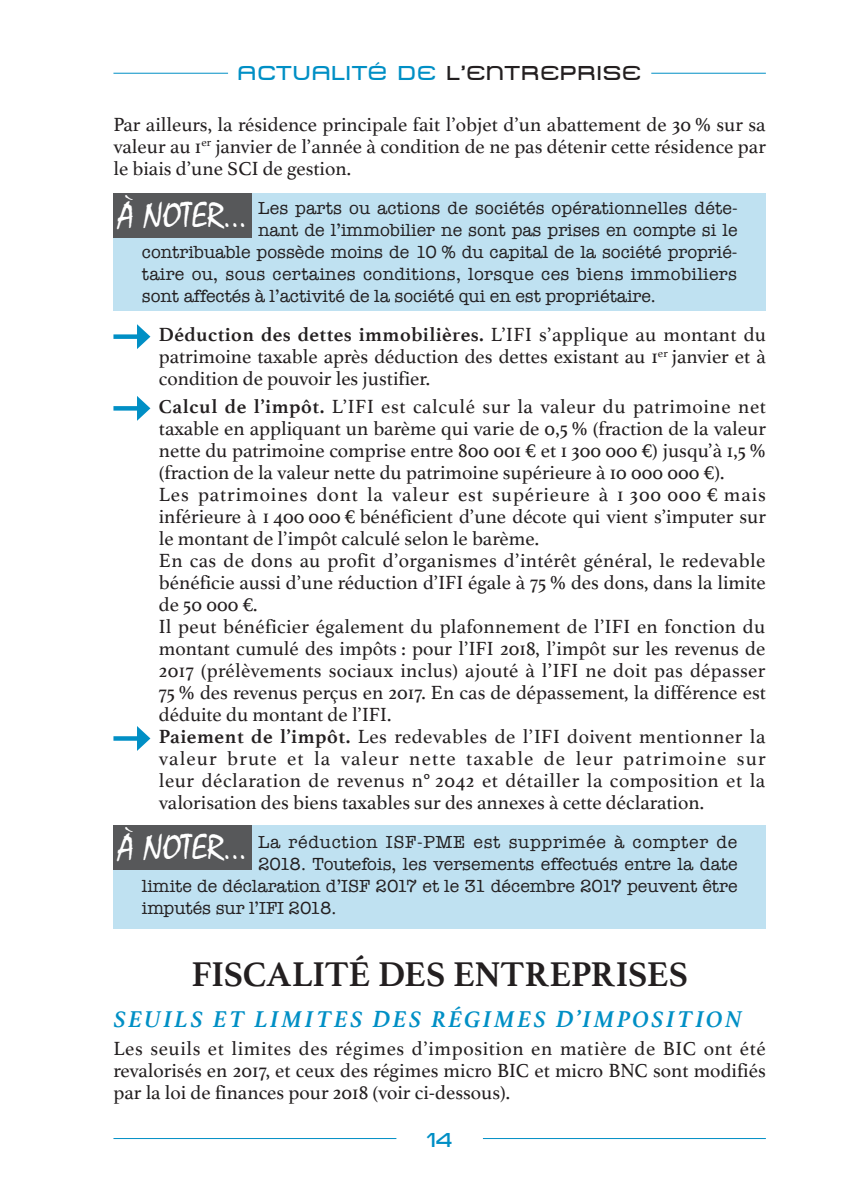
<style>
.page{position:relative;width:851px;height:1191px;background:#fff}
.page>*{position:absolute;margin:0;border:0;box-sizing:border-box;transform-origin:0 0}
.t1{font:700 36px "Athelas";letter-spacing:.005em;color:#231f20}
.t2{font:36px "Mistral";color:#fff}
.t3{font:italic 700 24px "Athelas";letter-spacing:.1em;color:#008fc5}
.t4{font:20px/22px "Athelas";color:#231f20;text-align:justify}
.t5{font:20px "Metro DF";letter-spacing:.05em;color:#231f20}
.t6{font:20px "Metro DF";color:#008fc5}
.t7{font:18px "American Typewriter";color:#231f20}
.t8{font:18px "American Typewriter";letter-spacing:.04em;color:#231f20}
.s1{color:#008fc5}
.s2{font-weight:700}
</style>
<div class="page">
<div style="left:113px;top:825px;width:652px;height:103px;background:#bfe1f1"></div>
<div style="left:113px;top:825px;width:139px;height:45px;background:#57585a"></div>
<div style="left:113px;top:193px;width:652px;height:117px;background:#bfe1f1"></div>
<div style="left:113px;top:193px;width:139px;height:44px;background:#57585a"></div>
<hr style="left:113px;top:1138px;width:283px;height:1px;background:#008fc5">
<hr style="left:483px;top:1138px;width:282px;height:1px;background:#008fc5">
<hr style="left:113px;top:73px;width:115px;height:1px;background:#008fc5">
<hr style="left:651px;top:73px;width:114px;height:1px;background:#008fc5">
<div style="left:116px;top:334px;width:25px;height:5px;background:#008fc5"></div>
<svg style="left:137px;top:324px;width:13px;height:25px"></svg>
<svg style="left:116px;top:406px;width:21px;height:4px"></svg>
<svg style="left:137px;top:396px;width:13px;height:25px"></svg>
<svg style="left:116px;top:736px;width:21px;height:4px"></svg>
<svg style="left:137px;top:726px;width:13px;height:25px"></svg>
<p class="t5" style="left:238px;top:62px;width:405px"><span class="s1">ACTUALITÉ DE</span> L’ENTREPRISE</p>
<p class="t4" style="left:113px;top:113px;width:654px">Par ailleurs, la résidence principale fait l’objet d’un abattement de 30 % sur sa valeur au 1<sup>er</sup> janvier de l’année à condition de ne pas détenir cette résidence par le biais d’une SCI de gestion.</p>
<p class="t7" style="left:258px;top:194px;width:481px">Les parts ou actions de sociétés opérationnelles déte-</p>
<p class="t7" style="left:258px;top:216px;width:481px">nant de l’immobilier ne sont pas prises en compte si le</p>
<p class="t7" style="left:142px;top:238px;width:597px">contribuable possède moins de 10 % du capital de la société proprié-</p>
<p class="t7" style="left:142px;top:260px;width:596px">taire ou, sous certaines conditions, lorsque ces biens immobiliers</p>
<p class="t7" style="left:142px;top:282px;width:515px">sont affectés à l’activité de la société qui en est propriétaire.</p>
<p class="t4" style="left:159px;top:323px;width:608px"><span class="s2">Déduction des dettes immobilières.</span> L’IFI s’applique au montant du patrimoine taxable après déduction des dettes existant au 1<sup>er</sup> janvier et à condition de pouvoir les justifier.</p>
<p class="t4" style="left:159px;top:395px;width:608px;text-align:left"><span class="s2">Calcul de l’impôt.</span> L’IFI est calculé sur la valeur du patrimoine net taxable en appliquant un barème qui varie de 0,5 % (fraction de la valeur nette du patrimoine comprise entre 800 001 € et 1 300 000 €) jusqu’à 1,5 % (fraction de la valeur nette du patrimoine supérieure à 10 000 000 €).<br>Les patrimoines dont la valeur est supérieure à 1 300 000 € mais inférieure à 1 400 000 € bénéficient d’une décote qui vient s’imputer sur le montant de l’impôt calculé selon le barème.<br>En cas de dons au profit d’organismes d’intérêt général, le redevable bénéficie aussi d’une réduction d’IFI égale à 75 % des dons, dans la limite de 50 000 €.<br>Il peut bénéficier également du plafonnement de l’IFI en fonction du montant cumulé des impôts : pour l’IFI 2018, l’impôt sur les revenus de 2017 (prélèvements sociaux inclus) ajouté à l’IFI ne doit pas dépasser 75 % des revenus perçus en 2017. En cas de dépassement, la différence est déduite du montant de l’IFI.<br><span class="s2">Paiement de l’impôt.</span> Les redevables de l’IFI doivent mentionner la valeur brute et la valeur nette taxable de leur patrimoine sur leur déclaration de revenus n° 2042 et détailler la composition et la valorisation des biens taxables sur des annexes à cette déclaration.</p>
<p class="t8" style="left:258px;top:828px;width:480px">La réduction ISF-PME est supprimée à compter de</p>
<p class="t7" style="left:258px;top:850px;width:481px">2018. Toutefois, les versements effectués entre la date</p>
<p class="t7" style="left:142px;top:872px;width:597px">limite de déclaration d’ISF 2017 et le 31 décembre 2017 peuvent être</p>
<p class="t7" style="left:142px;top:894px;width:196px">imputés sur l’IFI 2018.</p>
<h1 class="t1" style="left:191px;top:945px;width:41px">Fiscalité</h1>
<h1 class="t1" style="left:378px;top:945px;width:23px">des</h1>
<h1 class="t1" style="left:453px;top:945px;width:25px">ent</h1>
<h1 class="t1" style="left:524px;top:945px;width:110px">reprises</h1>
<p class="t3" style="left:113px;top:1000px;width:630px">SEUILS ET LIMITES DES RÉGIMES D’IMPOSITION</p>
<p class="t4" style="left:113px;top:1037px;width:653px">Les seuils et limites des régimes d’imposition en matière de BIC ont été revalorisés en 2017, et ceux des régimes micro BIC et micro BNC sont modifiés par la loi de finances pour 2018 (voir ci-dessous).</p>
<h1 class="t2" style="left:119px;top:194px;width:130px">À NOTER...</h1>
<h1 class="t2" style="left:119px;top:827px;width:130px">À NOTER...</h1>
<p class="t6" style="left:426px;top:1128px;width:28px">14</p>
</div>
